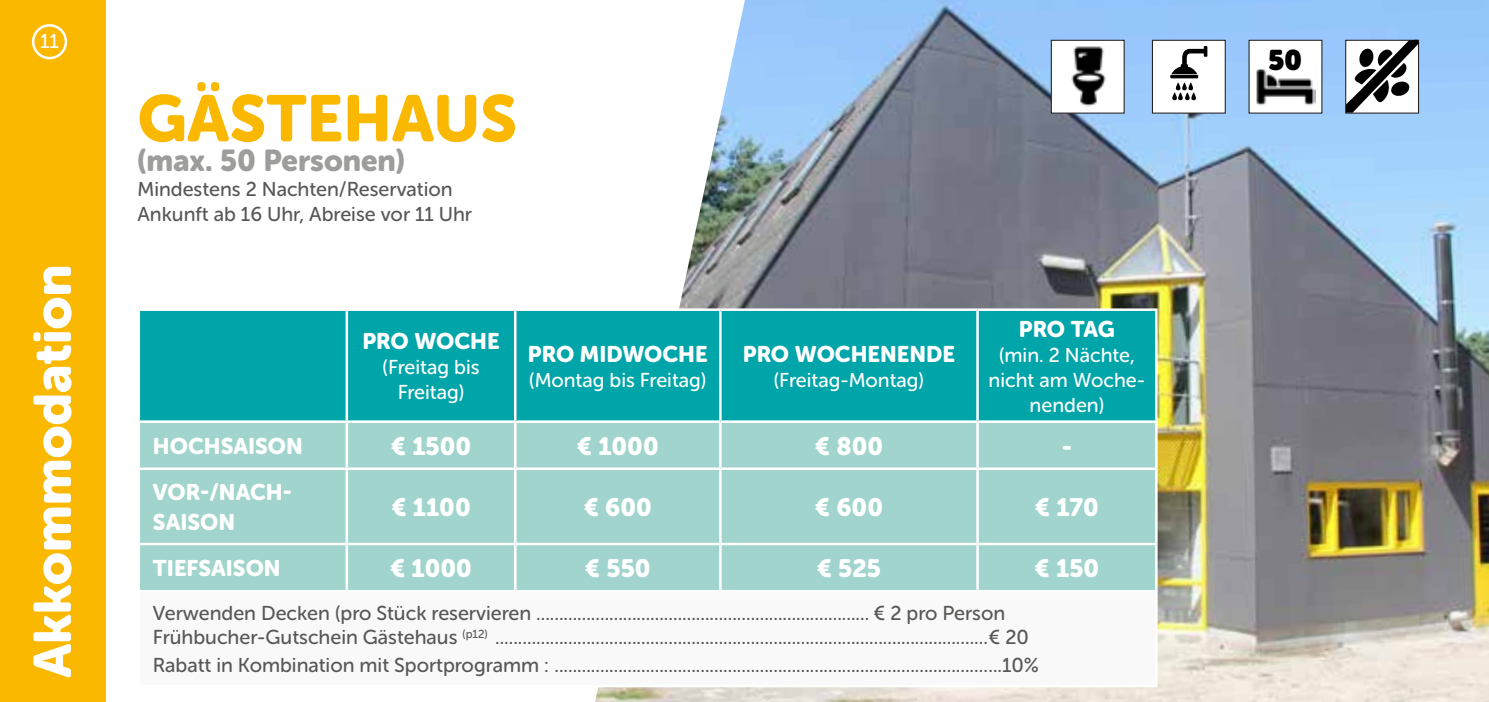
<style>
.page{position:relative;width:1489px;height:702px;background:#fff}
.page>*{position:absolute;margin:0;border:0;box-sizing:border-box;transform-origin:0 0}
.t1{font:65px "Museo Sans Rounded 900";color:#fbb800}
.t2{font:52.5px "Museo Sans Rounded 900";color:#fff}
.t3{font:30px "Museo Sans Rounded 900";color:#9d9d9c}
.t4{font:28px "Museo Sans Rounded";color:#000}
.t5{font:25px "Museo Sans Rounded 900";color:#fff}
.t6{font:22.5px/30px "Museo Sans Rounded 900";color:#fff}
.t7{font:20px/24px "Museo Sans Rounded 500";color:#575756}
.t8{font:20px/25px "Museo Sans Rounded 500";color:#fff;text-align:center}
</style>
<div class="page">
<img style="left:595px;top:0;width:893px;height:702px">
<div style="left:140px;top:311px;width:1015px;height:109px;background:#00a5a9"></div>
<div style="left:140px;top:423px;width:1015px;height:167px;background:#a0d4cd"></div>
<div style="left:139px;top:591px;width:1017px;height:95px;background:#f9f9f9"></div>
<hr style="left:345px;top:311px;width:3px;height:109px;background:#fff">
<hr style="left:515px;top:308px;width:205px;height:3px;background:#fff">
<hr style="left:514px;top:311px;width:2px;height:109px;background:#fff">
<hr style="left:720px;top:308px;width:257px;height:3px;background:#fff">
<hr style="left:719px;top:311px;width:2px;height:109px;background:#fff">
<hr style="left:977px;top:308px;width:180px;height:3px;background:#fff">
<hr style="left:976px;top:311px;width:2px;height:109px;background:#fff">
<hr style="left:1155px;top:311px;width:2px;height:109px;background:#fff">
<hr style="left:345px;top:423px;width:3px;height:44px;background:#fff">
<hr style="left:515px;top:420px;width:205px;height:3px;background:#fff">
<hr style="left:514px;top:423px;width:2px;height:44px;background:#fff">
<hr style="left:720px;top:420px;width:257px;height:3px;background:#fff">
<hr style="left:719px;top:423px;width:2px;height:44px;background:#fff">
<hr style="left:977px;top:420px;width:180px;height:3px;background:#fff">
<hr style="left:976px;top:423px;width:2px;height:44px;background:#fff">
<hr style="left:1155px;top:423px;width:2px;height:44px;background:#fff">
<hr style="left:137px;top:467px;width:210px;height:3px;background:#fff">
<hr style="left:347px;top:467px;width:168px;height:3px;background:#fff">
<hr style="left:345px;top:470px;width:3px;height:72px;background:#fff">
<hr style="left:515px;top:467px;width:205px;height:3px;background:#fff">
<hr style="left:514px;top:470px;width:2px;height:72px;background:#fff">
<hr style="left:720px;top:467px;width:257px;height:3px;background:#fff">
<hr style="left:719px;top:470px;width:2px;height:72px;background:#fff">
<hr style="left:977px;top:467px;width:180px;height:3px;background:#fff">
<hr style="left:976px;top:470px;width:2px;height:72px;background:#fff">
<hr style="left:1155px;top:470px;width:2px;height:72px;background:#fff">
<hr style="left:137px;top:542px;width:210px;height:3px;background:#fff">
<hr style="left:347px;top:542px;width:168px;height:3px;background:#fff">
<hr style="left:345px;top:545px;width:3px;height:45px;background:#fff">
<hr style="left:515px;top:542px;width:205px;height:3px;background:#fff">
<hr style="left:514px;top:545px;width:2px;height:45px;background:#fff">
<hr style="left:720px;top:542px;width:257px;height:3px;background:#fff">
<hr style="left:719px;top:545px;width:2px;height:45px;background:#fff">
<hr style="left:977px;top:542px;width:180px;height:3px;background:#fff">
<hr style="left:976px;top:545px;width:2px;height:45px;background:#fff">
<hr style="left:1155px;top:545px;width:2px;height:45px;background:#fff">
<hr style="left:137px;top:590px;width:210px;height:2px;background:#fff">
<hr style="left:137px;top:592px;width:3px;height:92px;background:#fff">
<hr style="left:347px;top:590px;width:168px;height:2px;background:#fff">
<hr style="left:515px;top:590px;width:205px;height:2px;background:#fff">
<hr style="left:720px;top:590px;width:257px;height:2px;background:#fff">
<hr style="left:977px;top:590px;width:180px;height:2px;background:#fff">
<hr style="left:1155px;top:592px;width:2px;height:92px;background:#fff">
<hr style="left:137px;top:684px;width:210px;height:3px;background:#fff">
<hr style="left:347px;top:684px;width:168px;height:3px;background:#fff">
<hr style="left:515px;top:684px;width:205px;height:3px;background:#fff">
<hr style="left:720px;top:684px;width:257px;height:3px;background:#fff">
<hr style="left:977px;top:684px;width:180px;height:3px;background:#fff">
<div style="left:0;top:0;width:106px;height:702px;background:#fbb800"></div>
<div style="left:32px;top:24px;width:35px;height:35px;border:2px solid #fff;border-radius:50%"></div>
<div style="left:1050px;top:40px;width:74px;height:74px;background:#fff;border:1px solid #241f21"></div>
<svg style="left:1344px;top:40px;width:74px;height:74px"></svg>
<svg style="left:1345px;top:39px;width:73px;height:74px"></svg>
<div style="left:1151px;top:40px;width:74px;height:74px;background:#fff;border:1px solid #211f21"></div>
<div style="left:1248px;top:40px;width:74px;height:74px;background:#fff"></div>
<img style="left:1256px;top:69px;width:59px;height:37px">
<img style="left:1071px;top:46px;width:35px;height:61px">
<svg style="left:1171px;top:47px;width:37px;height:27px"></svg>
<hr style="left:1170px;top:75px;width:28px;height:3px;background:#000">
<svg style="left:1172px;top:82px;width:24px;height:18px"></svg>
<p class="t8" style="left:40px;top:29px;width:20px">11</p>
<h2 class="t2" style="left:23px;top:677px;width:415px;rotate:-90deg">Akkommodation</h2>
<h1 class="t1" style="left:137px;top:82px;width:381px">GÄSTEHAUS</h1>
<h3 class="t3" style="left:137px;top:144px;width:269px">(max. 50 Personen)</h3>
<p class="t7" style="left:137px;top:177px;width:336px;line-height:25px">Mindestens 2 Nachten/Reservation<br>Ankunft ab 16 Uhr, Abreise vor 11 Uhr</p>
<p class="t6" style="left:362px;top:326px;width:139px">PRO WOCHE</p>
<p class="t8" style="left:382px;top:355px;width:98px">(Freitag bis<br>Freitag)</p>
<p class="t6" style="left:528px;top:339px;width:181px">PRO MIDWOCHE</p>
<p class="t8" style="left:529px;top:367px;width:179px">(Montag bis Freitag)</p>
<p class="t6" style="left:742px;top:339px;width:214px">PRO WOCHENENDE</p>
<p class="t8" style="left:773px;top:367px;width:152px">(Freitag-Montag)</p>
<p class="t6" style="left:1018px;top:314px;width:98px">PRO TAG</p>
<p class="t8" style="left:988px;top:342px;width:158px">(min. 2 Nächte, nicht am Woche&shy;nenden)</p>
<p class="t6" style="left:153px;top:431px;width:151px">HOCHSAISON</p>
<p class="t5" style="left:391px;top:431px;width:82px">€ 1500</p>
<p class="t5" style="left:577px;top:431px;width:83px">€ 1000</p>
<p class="t5" style="left:814px;top:431px;width:70px">€ 800</p>
<p class="t5" style="left:1061px;top:431px;width:12px">-</p>
<p class="t6" style="left:153px;top:477px;width:140px">VOR-/NACH-<br>SAISON</p>
<p class="t5" style="left:391px;top:493px;width:81px">€ 1100</p>
<p class="t5" style="left:583px;top:493px;width:70px">€ 600</p>
<p class="t5" style="left:814px;top:493px;width:70px">€ 600</p>
<p class="t5" style="left:1034px;top:493px;width:66px">€ 170</p>
<p class="t6" style="left:153px;top:553px;width:129px">TIEFSAISON</p>
<p class="t5" style="left:390px;top:554px;width:83px">€ 1000</p>
<p class="t5" style="left:585px;top:554px;width:67px">€ 550</p>
<p class="t5" style="left:816px;top:554px;width:66px">€ 525</p>
<p class="t5" style="left:1034px;top:554px;width:66px">€ 150</p>
<p class="t7" style="left:153px;top:601px;width:877px">Verwenden Decken (pro Stück reservieren ......................................................................... € 2 pro Person<br>Frühbucher-Gutschein Gästehaus <sup>(p12)</sup> ............................................................................................................€ 20</p>
<p class="t7" style="left:153px;top:653px;width:887px">Rabatt in Kombination mit Sportprogramm : ..................................................................................................10%</p>
<h3 class="t4" style="left:1268px;top:44px;width:35px">50</h3>
</div>
